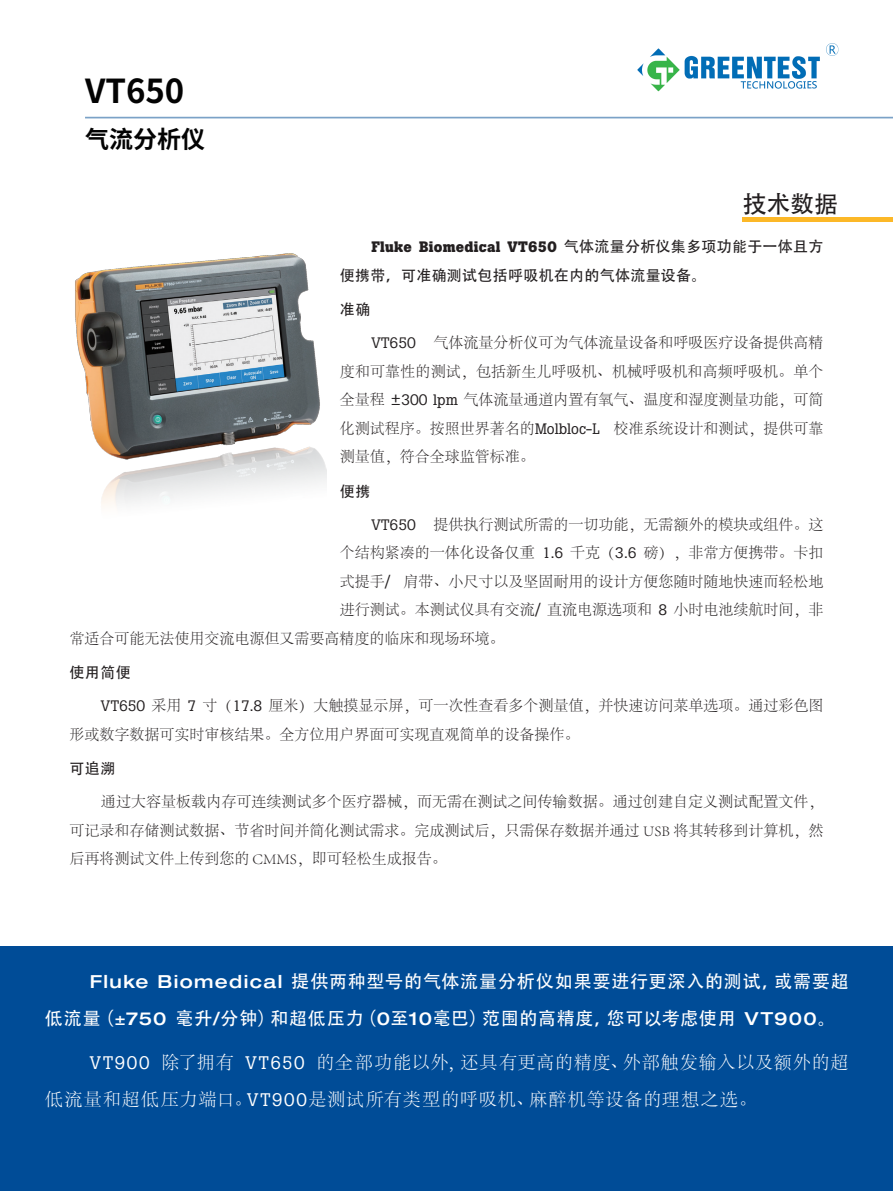
<style>
.page{position:relative;width:893px;height:1191px;background:#fff}
.page>*{position:absolute;margin:0;border:0;box-sizing:border-box;transform-origin:0 0}
.t1{font:700 33px "Source Han Sans CN";color:#030303}
.t2{font:700 24px "Source Han Sans CN";color:#030303}
.t3{font:24px "Adobe Heiti Std";color:#231f20}
.t4{font:18px/37.5px "Adobe Heiti Std";letter-spacing:.045em;color:#fff}
.t5{font:300 18px/37.5px "Adobe Song Std";letter-spacing:.05em;color:#fff}
.t6{font:300 15px/28.5px "Adobe Song Std";color:#231f20;text-align:justify}
.t7{font:700 15px "Boton Pro";letter-spacing:.02em;color:#231f20}
.t8{font:15px "Adobe Heiti Std";letter-spacing:.02em;color:#231f20}
.s1{font-family:"Adobe Heiti Std";font-weight:400}
.s2{font-family:"Boton Pro";font-weight:400}
.s3{font-family:"Helvetica Neue LT Pro";font-weight:500;font-stretch:expanded}
</style>
<div class="page">
<hr style="left:742px;top:218px;width:151px;height:4px;background:#fcb828">
<div style="left:0;top:947px;width:893px;height:244px;background:#004c97"></div>
<img style="left:75px;top:253px;width:251px;height:253px">
<hr style="left:85px;top:117px;width:808px;height:1px;background:#7ba2c7">
<img style="left:637px;top:43px;width:202px;height:49px">
<h1 class="t1" style="left:85px;top:72px;width:101px">VT650</h1>
<h2 class="t2" style="left:85px;top:126px;width:122px">气流分析仪</h2>
<h2 class="t3" style="left:743px;top:189px;width:97px">技术数据</h2>
<p class="t7" style="left:371px;top:237px;width:453px">Fluke Biomedical VT650 <span class="s1">气体流量分析仪集多项功能于一体且方</span></p>
<p class="t8" style="left:340px;top:266px;width:368px">便携带，可准确测试包括呼吸机在内的气体流量设备。</p>
<p class="t8" style="left:340px;top:300px;width:32px">准确</p>
<p class="t6" style="left:340px;top:329px;width:485px;text-indent:32px"><span class="s2">VT650</span> 气体流量分析仪可为气体流量设备和呼吸医疗设备提供高精度和可靠性的测试，包括新生儿呼吸机、机械呼吸机和高频呼吸机。单个全量程 <span class="s2">±300 lpm</span> 气体流量通道内置有氧气、温度和湿度测量功能，可简化测试程序。按照世界著名的<span class="s2">Molbloc-L</span> 校准系统设计和测试，提供可靠测量值，符合全球监管标准。</p>
<p class="t8" style="left:340px;top:482px;width:32px">便携</p>
<p class="t6" style="left:371px;top:510px;width:453px"><span class="s2">VT650</span> 提供执行测试所需的一切功能，无需额外的模块或组件。这</p>
<p class="t6" style="left:340px;top:539px;width:485px">个结构紧凑的一体化设备仅重 <span class="s2">1.6</span> 千克（<span class="s2">3.6</span> 磅），非常方便携带。卡扣</p>
<p class="t6" style="left:340px;top:567px;width:485px">式提手<span class="s2">/</span> 肩带、小尺寸以及坚固耐用的设计方便您随时随地快速而轻松地</p>
<p class="t6" style="left:340px;top:596px;width:485px">进行测试。本测试仪具有交流<span class="s2">/</span> 直流电源选项和 <span class="s2">8</span> 小时电池续航时间，非</p>
<p class="t6" style="left:69px;top:624px;width:437px">常适合可能无法使用交流电源但又需要高精度的临床和现场环境。</p>
<p class="t8" style="left:69px;top:663px;width:63px">使用简便</p>
<p class="t6" style="left:69px;top:692px;width:755px;text-indent:32px"><span class="s2">VT650</span> 采用 <span class="s2">7</span> 寸（<span class="s2">17.8</span> 厘米）大触摸显示屏，可一次性查看多个测量值，并快速访问菜单选项。通过彩色图形或数字数据可实时审核结果。全方位用户界面可实现直观简单的设备操作。</p>
<p class="t8" style="left:69px;top:759px;width:47px">可追溯</p>
<p class="t6" style="left:69px;top:788px;width:756px;text-indent:32px">通过大容量板载内存可连续测试多个医疗器械，而无需在测试之间传输数据。通过创建自定义测试配置文件，可记录和存储测试数据、节省时间并简化测试需求。完成测试后，只需保存数据并通过 USB 将其转移到计算机，然后再将测试文件上传到您的 CMMS，即可轻松生成报告。</p>
<p class="t4" style="left:45px;top:962px;width:805px;text-indent:45px"><span class="s3">Fluke Biomedical</span> 提供两种型号的气体流量分析仪如果要进行更深入的测试，或需要超低流量（<span class="s3">±750</span> 毫升<span class="s3">/</span>分钟）和超低压力（<span class="s3">0</span>至<span class="s3">10</span>毫巴）范围的高精度，您可以考虑使用 <span class="s3">VT900</span>。</p>
<p class="t5" style="left:45px;top:1044px;width:805px;text-indent:45px"><span class="s2">VT900</span> 除了拥有 <span class="s2">VT650</span> 的全部功能以外，还具有更高的精度、外部触发输入以及额外的超低流量和超低压力端口。<span class="s2">VT900</span>是测试所有类型的呼吸机、麻醉机等设备的理想之选。</p>
</div>
